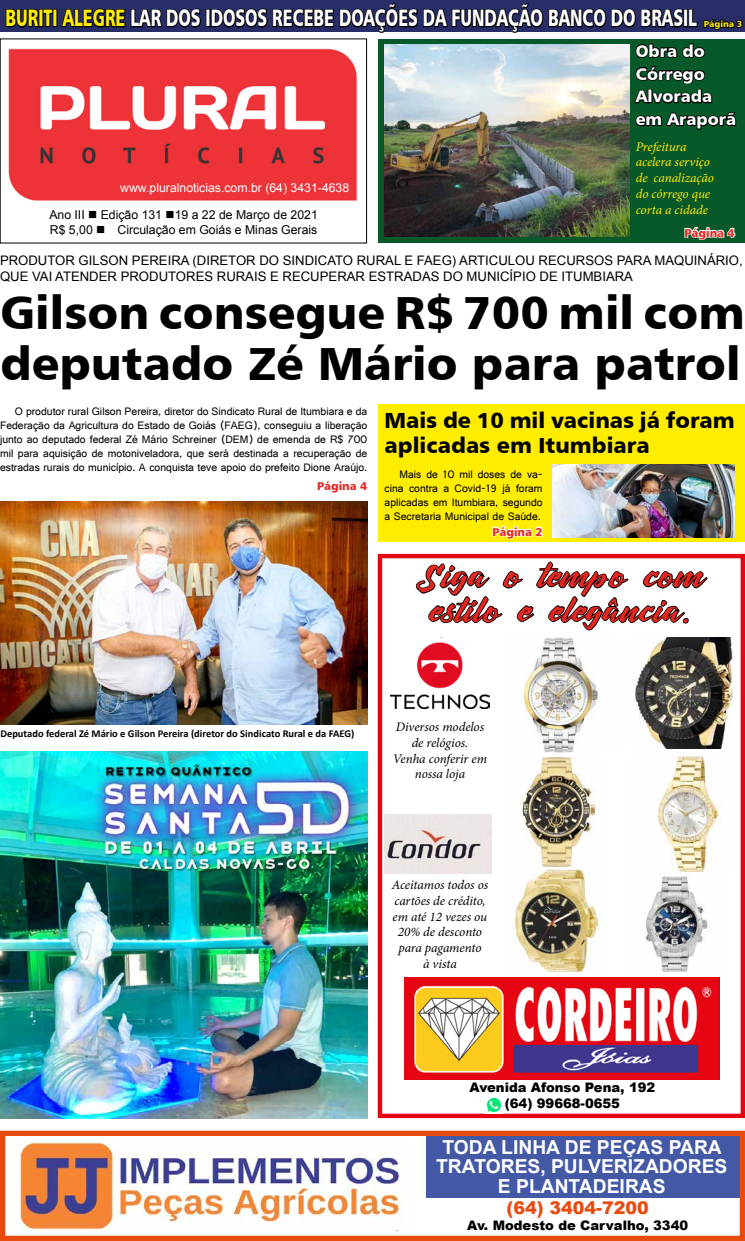
<style>
.page{position:relative;width:745px;height:1241px;background:#fff}
.page>*{position:absolute;margin:0;border:0;box-sizing:border-box;transform-origin:0 0}
.t1{font:46.38px/51.6px "Humanist 777 BT Black B";color:#000}
.t2{font:28.88px/34.6px "De Hangster Free Demo";color:#e52722;text-align:center;scale:1.25 1}
.t3{font:23.8px "Humanist 777 BT Black B";color:#fff;scale:.68 1}
.t4{font:21.88px/24.5px "Humanist 777 BT Black B";color:#000}
.t5{font:700 19.25px/19.2px "Arial";color:#fff;text-align:center}
.t6{font:900 17.5px "Arial";color:#e84b0f}
.t7{font:16.62px/22.8px "Humanist 777 BT Black B";color:#fff}
.t8{font:13.12px/15.8px "Arial";color:#000}
.t9{font:italic 13.12px/15.8px "Minion Pro";letter-spacing:-.005em;color:#000;text-align:center}
.t10{font:italic 13.12px/15.8px "Minion Pro";letter-spacing:-.005em;color:#ffed00}
.t11{font:900 13.12px/15.8px "Arial";color:#000;text-align:center}
.t12{font:12.25px/14.7px "Arial";color:#000}
.t13{font:12.25px "Arial";color:#fff}
.t14{font:11.38px/14px "Gautami";color:#000;text-align:justify}
.t15{font:11.38px "Humanist 777 BT Black B";color:#e52721}
.t16{font:700 10.5px "Calibri";color:#000}
.t17{font:8.75px "Humanist 777 BT Black B";color:#ffed00}
.s1{color:#ffed00}
</style>
<div class="page">
<div style="left:378px;top:39px;width:366px;height:204px;background:#08592a"></div>
<div style="left:0;top:0;width:744px;height:31px;background:#282d68"></div>
<img style="left:8px;top:48px;width:350px;height:152px">
<svg style="left:5px;top:9px;width:49px;height:19px"></svg>
<div style="left:53px;top:9px;width:4px;height:18px;border:2px solid #000"></div>
<svg style="left:61px;top:8px;width:140px;height:20px"></svg>
<div style="left:206px;top:9px;width:4px;height:18px;border:2px solid #000"></div>
<svg style="left:684px;top:227px;width:51px;height:14px"></svg>
<svg style="left:210px;top:3px;width:533px;height:127px"></svg>
<div style="left:425px;top:1135px;width:314px;height:62px;background:#4359a5"></div>
<div style="left:0;top:1130px;width:744px;height:110px;border:5px solid #e84b0f"></div>
<img style="left:20px;top:1140px;width:384px;height:90px">
<img style="left:0;top:751px;width:367px;height:366px">
<img style="left:384px;top:44px;width:245px;height:193px">
<div style="left:377px;top:554px;width:367px;height:563px;border:4px solid #e60513"></div>
<img style="left:404px;top:977px;width:315px;height:101px">
<img style="left:485px;top:1097px;width:17px;height:16px">
<svg style="left:415px;top:561px;width:292px;height:70px"></svg>
<img style="left:390px;top:637px;width:99px;height:71px">
<img style="left:384px;top:814px;width:107px;height:59px">
<img style="left:523px;top:637px;width:76px;height:115px">
<img style="left:635px;top:637px;width:98px;height:111px">
<img style="left:514px;top:869px;width:86px;height:102px">
<img style="left:645px;top:876px;width:63px;height:97px">
<img style="left:652px;top:756px;width:67px;height:114px">
<img style="left:521px;top:757px;width:75px;height:109px">
<img style="left:0;top:501px;width:367px;height:223px">
<img style="left:0;top:714px;width:356px;height:11px">
<div style="left:378px;top:404px;width:366px;height:138px;background:#ffed00"></div>
<img style="left:552px;top:464px;width:182px;height:74px">
<svg style="left:492px;top:526px;width:51px;height:13px"></svg>
<h3 class="t3" style="left:6px;top:3px;width:1017px"><span class="s1">BURITI ALEGRE</span> LAR DOS IDOSOS RECEBE DOAÇÕES DA FUNDAÇÃO BANCO DO BRASIL</h3>
<p class="t17" style="left:703px;top:18px;width:40px">Página 3</p>
<p class="t13" style="left:120px;top:179px;width:230px">www.pluralnoticias.com.br (64) 3431-4638</p>
<p class="t12" style="left:49px;top:208px;width:270px">Ano III ■ Edição 131 ■19 a 22 de Março de 2021<br>R$ 5,00 ■ Circulação em Goiás e Minas Gerais</p>
<h3 class="t7" style="left:635px;top:39px;width:102px">Obra do<br>Córrego<br>Alvorada em Araporã</h3>
<p class="t10" style="left:635px;top:138px;width:80px">Prefeitura acelera serviço de canalização do córrego que corta a cidade</p>
<p class="t15" style="left:684px;top:225px;width:52px">Página 4</p>
<p class="t8" style="left:0;top:253px;width:743px">PRODUTOR GILSON PEREIRA (DIRETOR DO SINDICATO RURAL E FAEG) ARTICULOU RECURSOS PARA MAQUINÁRIO,<br>QUE VAI ATENDER PRODUTORES RURAIS E RECUPERAR ESTRADAS DO MUNICÍPIO DE ITUMBIARA</p>
<h1 class="t1" style="left:0;top:285px;width:745px">Gilson consegue R$ 700 mil com deputado Zé Mário para patrol</h1>
<p class="t14" style="left:0;top:404px;width:368px;text-indent:15px">O produtor rural Gilson Pereira, diretor do Sindicato Rural de Itumbiara e da Federação da Agricultura do Estado de Goiás (FAEG), conseguiu a liberação junto ao deputado federal Zé Mário Schreiner (DEM) de emenda de R$ 700 mil para aquisição de motoniveladora, que será destinada a recuperação de estradas rurais do município. A conquista teve apoio do prefeito Dione Araújo.</p>
<p class="t15" style="left:317px;top:478px;width:52px">Página 4</p>
<h3 class="t4" style="left:384px;top:407px;width:351px">Mais de 10 mil vacinas já foram aplicadas em Itumbiara</h3>
<p class="t14" style="left:384px;top:467px;width:159px;text-indent:15px">Mais de 10 mil doses de va&shy;cina contra a Covid-19 já foram aplicadas em Itumbiara, segundo a Secretaria Municipal de Saúde.</p>
<p class="t15" style="left:492px;top:524px;width:52px">Página 2</p>
<h2 class="t2" style="left:416px;top:559px;width:231px">Siga o tempo com estilo e elegância.</h2>
<p class="t16" style="left:0;top:726px;width:355px">Deputado federal Zé Mário e Gilson Pereira (diretor do Sindicato Rural e da FAEG)</p>
<p class="t9" style="left:392px;top:719px;width:96px">Diversos modelos de relógios.<br>Venha conferir em nossa loja</p>
<p class="t9" style="left:391px;top:876px;width:98px">Aceitamos todos os cartões de crédito, em até 12 vezes ou<br>20% de desconto para pagamento<br>à vista</p>
<p class="t11" style="left:469px;top:1078px;width:187px">Avenida Afonso Pena, 192 (64) 99668-0655</p>
<h3 class="t5" style="left:436px;top:1137px;width:292px">TODA LINHA DE PEÇAS PARA<br>TRATORES, PULVERIZADORES<br>E PLANTADEIRAS</h3>
<h3 class="t6" style="left:506px;top:1194px;width:143px">(64) 3404-7200</h3>
<p class="t11" style="left:467px;top:1216px;width:222px">Av. Modesto de Carvalho, 3340</p>
</div>
